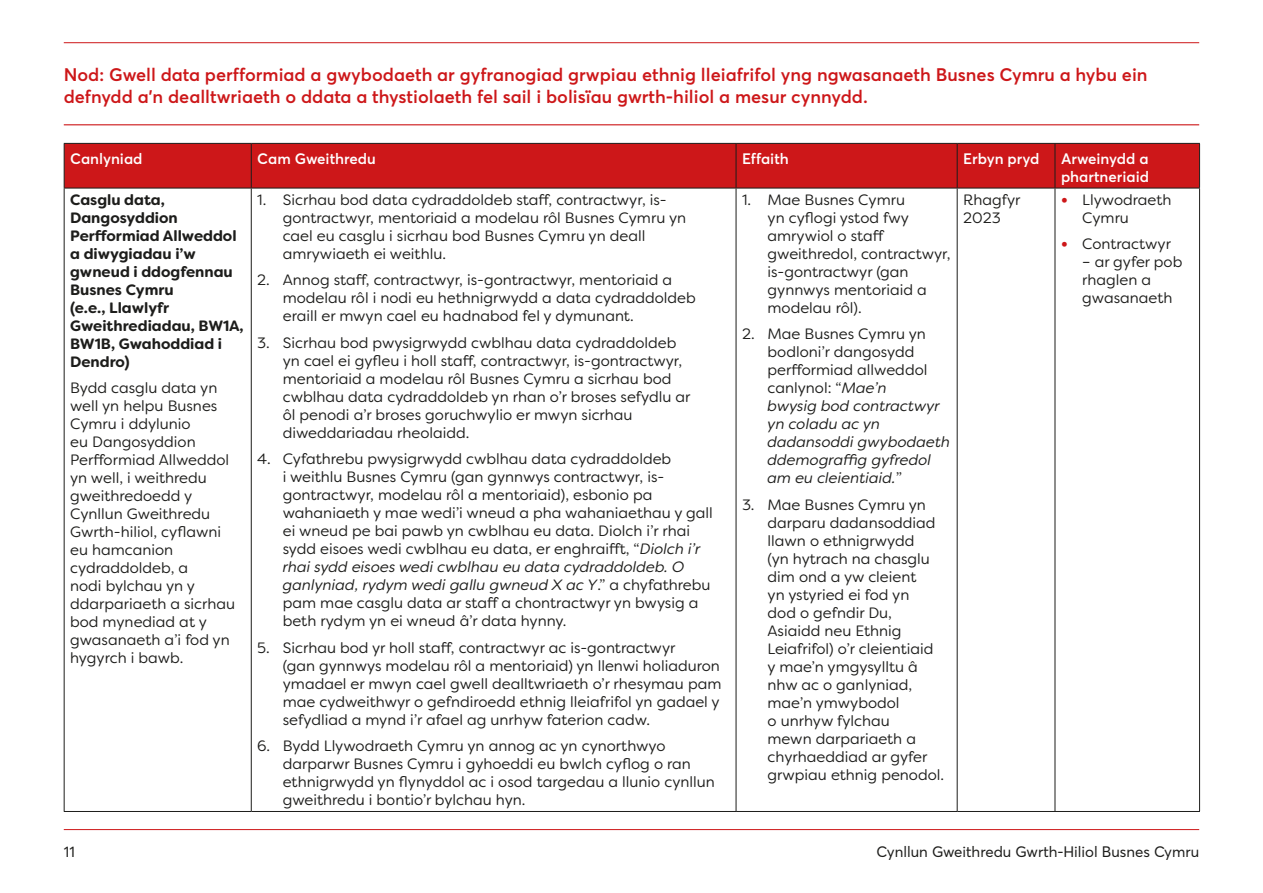
<style>
.page{position:relative;width:1263px;height:893px;background:#fff}
.page>*{position:absolute;margin:0;border:0;box-sizing:border-box;transform-origin:0 0}
.Red_Heading{font:600 18px/21.6px "Averta";color:#cd1719}
.Table_Text_Indent{font:15px/18px "Filson Soft";color:#1d1d1b}
.Table_Text{font:15px/18px "Filson Soft";color:#1d1d1b}
.Table_Text_Indent-2{font:italic 15px/18px "Filson Soft";color:#1d1d1b}
.Table_Text_Bold{font:700 15px/18px "Filson Soft";color:#1d1d1b}
.Sub_Head{font:600 15px/18px "Averta";color:#fff}
.t1{font:15px "Averta";color:#1d1d1b}
.s1{font-style:italic}
.s2{font-family:"Avenir";font-weight:300;font-size:13.5px;color:#cd1719}
.s3{font-style:normal}
</style>
<div class="page">
<hr style="left:64px;top:829px;width:1135px;height:1px;background:#cd1719">
<hr style="left:64px;top:42px;width:1135px;height:1px;background:#cd1719">
<hr style="left:64px;top:124px;width:1135px;height:1px;background:#cd1719">
<div style="left:65px;top:144px;width:1134px;height:44px;background:#cd1719"></div>
<hr style="left:64px;top:143px;width:187px;height:1px;background:#1d1d1b">
<hr style="left:64px;top:144px;width:1px;height:44px;background:#1d1d1b">
<hr style="left:251px;top:143px;width:485px;height:1px;background:#1d1d1b">
<hr style="left:251px;top:144px;width:1px;height:44px;background:#1d1d1b">
<hr style="left:736px;top:143px;width:221px;height:1px;background:#1d1d1b">
<hr style="left:736px;top:144px;width:1px;height:44px;background:#1d1d1b">
<hr style="left:957px;top:143px;width:98px;height:1px;background:#1d1d1b">
<hr style="left:957px;top:144px;width:1px;height:44px;background:#1d1d1b">
<hr style="left:1055px;top:143px;width:145px;height:1px;background:#1d1d1b">
<hr style="left:1054px;top:144px;width:1px;height:44px;background:#1d1d1b">
<hr style="left:1199px;top:144px;width:1px;height:44px;background:#1d1d1b">
<hr style="left:64px;top:188px;width:187px;height:1px;background:#1d1d1b">
<hr style="left:64px;top:188px;width:1px;height:623px;background:#1d1d1b">
<hr style="left:251px;top:188px;width:485px;height:1px;background:#1d1d1b">
<hr style="left:251px;top:188px;width:1px;height:623px;background:#1d1d1b">
<hr style="left:736px;top:188px;width:221px;height:1px;background:#1d1d1b">
<hr style="left:736px;top:188px;width:1px;height:623px;background:#1d1d1b">
<hr style="left:957px;top:188px;width:98px;height:1px;background:#1d1d1b">
<hr style="left:957px;top:188px;width:1px;height:623px;background:#1d1d1b">
<hr style="left:1055px;top:188px;width:145px;height:1px;background:#1d1d1b">
<hr style="left:1054px;top:188px;width:1px;height:623px;background:#1d1d1b">
<hr style="left:1199px;top:188px;width:1px;height:623px;background:#1d1d1b">
<hr style="left:64px;top:811px;width:187px;height:1px;background:#1d1d1b">
<hr style="left:251px;top:811px;width:485px;height:1px;background:#1d1d1b">
<hr style="left:736px;top:811px;width:221px;height:1px;background:#1d1d1b">
<hr style="left:957px;top:811px;width:98px;height:1px;background:#1d1d1b">
<hr style="left:1055px;top:811px;width:145px;height:1px;background:#1d1d1b">
<p class="Red_Heading" style="left:64px;top:63px;width:1085px">Nod: Gwell data perfformiad a gwybodaeth ar gyfranogiad grwpiau ethnig lleiafrifol yng ngwasanaeth Busnes Cymru a hybu ein defnydd a’n dealltwriaeth o ddata a thystiolaeth fel sail i bolisïau gwrth-hiliol a mesur cynnydd.</p>
<p class="Sub_Head" style="left:70px;top:149px;width:74px">Canlyniad</p>
<p class="Sub_Head" style="left:257px;top:149px;width:120px">Cam Gweithredu</p>
<p class="Sub_Head" style="left:742px;top:149px;width:48px">Effaith</p>
<p class="Sub_Head" style="left:963px;top:149px;width:78px">Erbyn pryd</p>
<p class="Sub_Head" style="left:1061px;top:149px;width:90px">Arweinydd a phartneriaid</p>
<p class="Table_Text_Bold" style="left:70px;top:191px;width:175px">Casglu data,<br>Dangosyddion<br>Perfformiad Allweddol a diwygiadau i’w gwneud i ddogfennau<br>Busnes Cymru<br>(e.e., Llawlyfr<br>Gweithrediadau, BW1A,<br>BW1B, Gwahoddiad i<br>Dendro)</p>
<p class="Table_Text" style="left:70px;top:379px;width:167px">Bydd casglu data yn well yn helpu Busnes<br>Cymru i ddylunio<br>eu Dangosyddion<br>Perfformiad Allweddol yn well, i weithredu gweithredoedd y<br>Cynllun Gweithredu<br>Gwrth-hiliol, cyflawni eu hamcanion cydraddoldeb, a<br>nodi bylchau yn y ddarpariaeth a sicrhau bod mynediad at y gwasanaeth a’i fod yn hygyrch i bawb.</p>
<p class="Table_Text_Indent" style="left:283px;top:191px;width:405px;text-indent:-26px">1. Sicrhau bod data cydraddoldeb staff, contractwyr, is&shy;gontractwyr, mentoriaid a modelau rôl Busnes Cymru yn cael eu casglu i sicrhau bod Busnes Cymru yn deall amrywiaeth ei weithlu.</p>
<p class="Table_Text_Indent" style="left:283px;top:271px;width:414px;text-indent:-26px">2. Annog staff, contractwyr, is-gontractwyr, mentoriaid a modelau rôl i nodi eu hethnigrwydd a data cydraddoldeb eraill er mwyn cael eu hadnabod fel y dymunant.</p>
<p class="Table_Text_Indent" style="left:283px;top:334px;width:409px;text-indent:-26px">3. Sicrhau bod pwysigrwydd cwblhau data cydraddoldeb yn cael ei gyfleu i holl staff, contractwyr, is-gontractwyr, mentoriaid a modelau rôl Busnes Cymru a sicrhau bod cwblhau data cydraddoldeb yn rhan o’r broses sefydlu ar ôl penodi a’r broses goruchwylio er mwyn sicrhau diweddariadau rheolaidd.</p>
<p class="Table_Text_Indent" style="left:283px;top:450px;width:432px;text-indent:-26px">4. Cyfathrebu pwysigrwydd cwblhau data cydraddoldeb<br>i weithlu Busnes Cymru (gan gynnwys contractwyr, is&shy;gontractwyr, modelau rôl a mentoriaid), esbonio pa wahaniaeth y mae wedi’i wneud a pha wahaniaethau y gall ei wneud pe bai pawb yn cwblhau eu data. Diolch i’r rhai sydd eisoes wedi cwblhau eu data, er enghraifft, “<span class="s1">Diolch i’r rhai sydd eisoes wedi cwblhau eu data cydraddoldeb. O ganlyniad, rydym wedi gallu gwneud X ac Y</span>.” a chyfathrebu pam mae casglu data ar staff a chontractwyr yn bwysig a beth rydym yn ei wneud â’r data hynny.</p>
<p class="Table_Text_Indent" style="left:283px;top:639px;width:440px;text-indent:-26px">5. Sicrhau bod yr holl staff, contractwyr ac is-gontractwyr<br>(gan gynnwys modelau rôl a mentoriaid) yn llenwi holiaduron ymadael er mwyn cael gwell dealltwriaeth o’r rhesymau pam mae cydweithwyr o gefndiroedd ethnig lleiafrifol yn gadael y sefydliad a mynd i’r afael ag unrhyw faterion cadw.</p>
<p class="Table_Text_Indent" style="left:283px;top:737px;width:434px;text-indent:-26px">6. Bydd Llywodraeth Cymru yn annog ac yn cynorthwyo darparwr Busnes Cymru i gyhoeddi eu bwlch cyflog o ran ethnigrwydd yn flynyddol ac i osod targedau a llunio cynllun gweithredu i bontio’r bylchau hyn.</p>
<p class="Table_Text" style="left:963px;top:191px;width:59px">Rhagfyr<br>2023</p>
<p class="Table_Text_Indent" style="left:1082px;top:191px;width:91px;text-indent:-21px"><span class="s2">•</span> Llywodraeth<br>Cymru</p>
<p class="Table_Text_Indent" style="left:1061px;top:235px;width:111px"><span class="s2">•</span> Contractwyr</p>
<p class="Table_Text_Indent" style="left:1082px;top:253px;width:102px">– ar gyfer pob rhaglen a gwasanaeth</p>
<p class="Table_Text_Indent" style="left:767px;top:191px;width:184px;text-indent:-26px">1. Mae Busnes Cymru<br>yn cyflogi ystod fwy amrywiol o staff gweithredol, contractwyr, is-gontractwyr (gan gynnwys mentoriaid a modelau rôl).</p>
<p class="Table_Text_Indent-2" style="left:767px;top:325px;width:184px;text-indent:-26px"><span class="s3">2. Mae Busnes Cymru yn bodloni’r dangosydd perfformiad allweddol canlynol: “</span>Mae’n<br>bwysig bod contractwyr yn coladu ac yn dadansoddi gwybodaeth ddemograffig gyfredol am eu cleientiaid.<span class="s3">”</span></p>
<p class="Table_Text_Indent" style="left:767px;top:496px;width:178px;text-indent:-26px">3. Mae Busnes Cymru yn darparu dadansoddiad llawn o ethnigrwydd<br>(yn hytrach na chasglu dim ond a yw cleient<br>yn ystyried ei fod yn<br>dod o gefndir Du,<br>Asiaidd neu Ethnig<br>Leiafrifol) o’r cleientiaid y mae’n ymgysylltu â nhw ac o ganlyniad, mae’n ymwybodol<br>o unrhyw fylchau<br>mewn darpariaeth a chyrhaeddiad ar gyfer grwpiau ethnig penodol.</p>
<p class="t1" style="left:64px;top:841px;width:13px">11</p>
<p class="t1" style="left:877px;top:841px;width:324px">Cynllun Gweithredu Gwrth-Hiliol Busnes Cymru</p>
</div>
